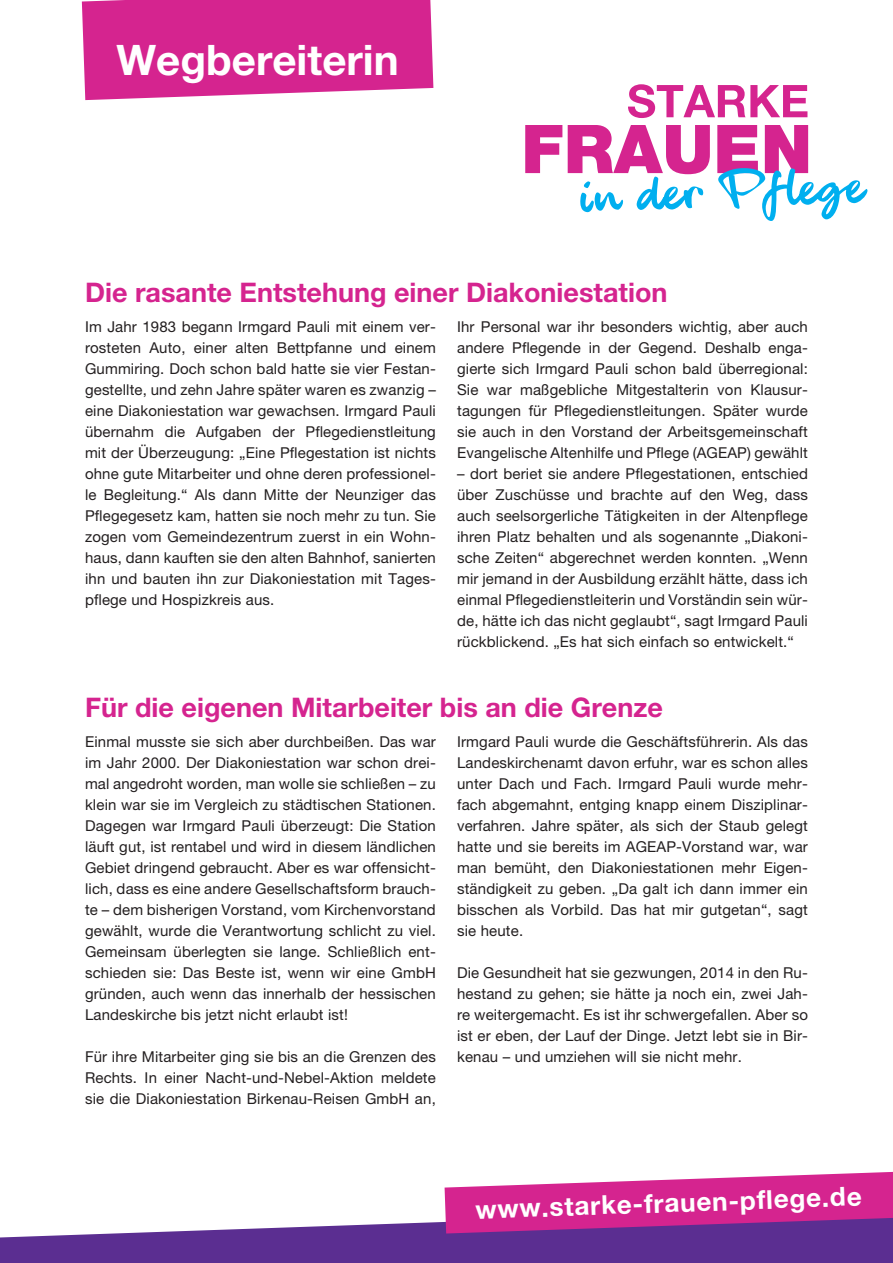
<style>
.page{position:relative;width:893px;height:1263px;background:#fff}
.page>*{position:absolute;margin:0;border:0;box-sizing:border-box;transform-origin:0 0}
.t1{font:700 42.15px "Helvetica Neue LT Pro";color:#fff}
.t2{font:700 27px "Helvetica Neue LT Pro";color:#d5248f}
.t3{font:700 26.1px "Helvetica Neue LT Pro";color:#fff}
.t4{font:15px/21px "Helvetica Neue LT Pro";letter-spacing:.01em;color:#231f20;text-align:justify}
</style>
<div class="page">
<svg style="left:628px;top:84px;width:179px;height:34px"></svg>
<svg style="left:525px;top:125px;width:342px;height:96px"></svg>
<svg style="left:0;top:1222px;width:893px;height:41px;background:#6c449c"></svg>
<svg style="left:445px;top:1172px;width:448px;height:61px;background:#cb419d"></svg>
<svg style="left:82px;top:0;width:351px;height:100px;background:#d73296"></svg>
<h1 class="t1" style="left:117px;top:34px;width:284px">Wegbereiterin</h1>
<h2 class="t2" style="left:85px;top:276px;width:584px">Die rasante Entstehung einer Diakoniestation</h2>
<p class="t4" style="left:85px;top:316px;width:352px">Im Jahr 1983 begann Irmgard Pauli mit einem ver&shy;rosteten Auto, einer alten Bettpfanne und einem Gummiring. Doch schon bald hatte sie vier Festan&shy;gestellte, und zehn Jahre später waren es zwanzig – eine Diakoniestation war gewachsen. Irmgard Pauli übernahm die Aufgaben der Pflegedienstleitung mit der Überzeugung: „Eine Pflegestation ist nichts ohne gute Mitarbeiter und ohne deren professionel&shy;le Begleitung.“ Als dann Mitte der Neunziger das Pflegegesetz kam, hatten sie noch mehr zu tun. Sie zogen vom Gemeindezentrum zuerst in ein Wohn&shy;haus, dann kauften sie den alten Bahnhof, sanierten ihn und bauten ihn zur Diakoniestation mit Tages&shy;pflege und Hospizkreis aus.</p>
<p class="t4" style="left:457px;top:316px;width:352px">Ihr Personal war ihr besonders wichtig, aber auch andere Pflegende in der Gegend. Deshalb enga&shy;gierte sich Irmgard Pauli schon bald überregional:<br>Sie war maßgebliche Mitgestalterin von Klausur&shy;tagungen für Pflegedienstleitungen. Später wurde sie auch in den Vorstand der Arbeitsgemeinschaft Evangelische Altenhilfe und Pflege (AGEAP) gewählt</p>
<p class="t4" style="left:457px;top:463px;width:352px">– dort beriet sie andere Pflegestationen, entschied über Zuschüsse und brachte auf den Weg, dass auch seelsorgerliche Tätigkeiten in der Altenpflege ihren Platz behalten und als sogenannte „Diakoni&shy;sche Zeiten“ abgerechnet werden konnten. „Wenn mir jemand in der Ausbildung erzählt hätte, dass ich einmal Pflegedienstleiterin und Vorständin sein wür&shy;de, hätte ich das nicht geglaubt“, sagt Irmgard Pauli rückblickend. „Es hat sich einfach so entwickelt.“</p>
<h2 class="t2" style="left:85px;top:691px;width:579px">Für die eigenen Mitarbeiter bis an die Grenze</h2>
<p class="t4" style="left:85px;top:731px;width:352px">Einmal musste sie sich aber durchbeißen. Das war im Jahr 2000. Der Diakoniestation war schon drei&shy;mal angedroht worden, man wolle sie schließen – zu klein war sie im Vergleich zu städtischen Stationen.<br>Dagegen war Irmgard Pauli überzeugt: Die Station läuft gut, ist rentabel und wird in diesem ländlichen Gebiet dringend gebraucht. Aber es war offensicht&shy;lich, dass es eine andere Gesellschaftsform brauch&shy;te – dem bisherigen Vorstand, vom Kirchenvorstand gewählt, wurde die Verantwortung schlicht zu viel.<br>Gemeinsam überlegten sie lange. Schließlich ent&shy;schieden sie: Das Beste ist, wenn wir eine GmbH gründen, auch wenn das innerhalb der hessischen Landeskirche bis jetzt nicht erlaubt ist!</p>
<p class="t4" style="left:85px;top:1046px;width:352px">Für ihre Mitarbeiter ging sie bis an die Grenzen des Rechts. In einer Nacht-und-Nebel-Aktion meldete sie die Diakoniestation Birkenau-Reisen GmbH an,</p>
<p class="t4" style="left:457px;top:731px;width:352px">Irmgard Pauli wurde die Geschäftsführerin. Als das Landeskirchenamt davon erfuhr, war es schon alles unter Dach und Fach. Irmgard Pauli wurde mehr&shy;fach abgemahnt, entging knapp einem Disziplinar&shy;verfahren. Jahre später, als sich der Staub gelegt hatte und sie bereits im AGEAP-Vorstand war, war man bemüht, den Diakoniestationen mehr Eigen&shy;ständigkeit zu geben. „Da galt ich dann immer ein bisschen als Vorbild. Das hat mir gutgetan“, sagt sie heute.</p>
<p class="t4" style="left:457px;top:962px;width:352px">Die Gesundheit hat sie gezwungen, 2014 in den Ru&shy;hestand zu gehen; sie hätte ja noch ein, zwei Jah&shy;re weitergemacht. Es ist ihr schwergefallen. Aber so ist er eben, der Lauf der Dinge. Jetzt lebt sie in Bir&shy;kenau – und umziehen will sie nicht mehr.</p>
<h3 class="t3" style="left:475px;top:1193px;width:388px;rotate:-2deg">www.starke-frauen-pflege.de</h3>
</div>
